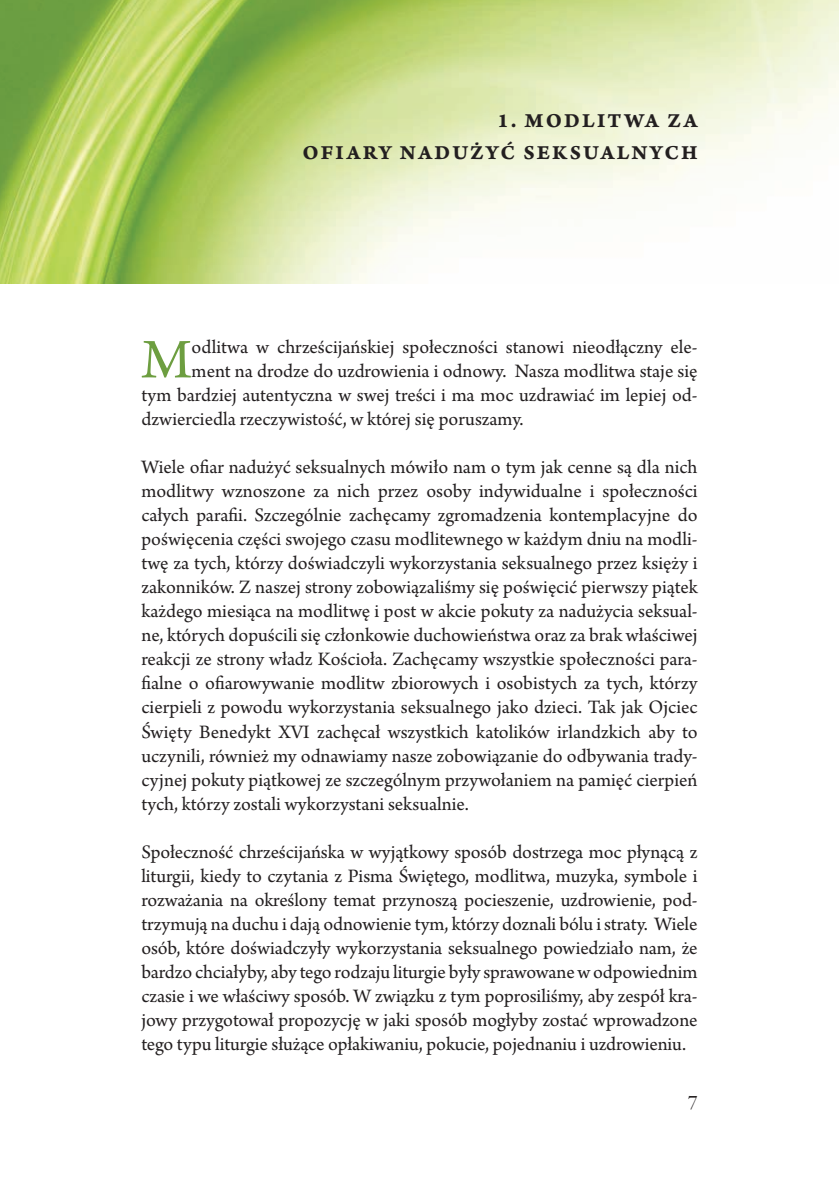
<style>
.page{position:relative;width:839px;height:1190px;background:#fff}
.page>*{position:absolute;margin:0;border:0;box-sizing:border-box;transform-origin:0 0}
.t1{font:58.8px "Arno Pro";color:#6d9e40}
.t2{font:22px "Arno Pro Display";color:#231f20}
.t3{font:21px/32px "Arno Pro Bold Caption";letter-spacing:.1em;color:#231f20;text-align:right}
.t4{font:20px/24px "Arno Pro";color:#231f20;text-align:justify}
</style>
<div class="page">
<img style="left:0;top:0;width:838px;height:283px">
<p class="t3" style="left:302px;top:105px;width:396px">1. MODLITWA ZA<br>OFIARY NADUŻYĆ SEKSUALNYCH</p>
<h1 class="t1" style="left:141px;top:326px;width:52px">M</h1>
<p class="t4" style="left:191px;top:336px;width:507px">odlitwa w chrześcijańskiej społeczności stanowi nieodłączny ele-</p>
<p class="t4" style="left:191px;top:360px;width:507px">ment na drodze do uzdrowienia i odnowy. Nasza modlitwa staje się</p>
<p class="t4" style="left:141px;top:384px;width:557px">tym bardziej autentyczna w swej treści i ma moc uzdrawiać im lepiej od-</p>
<p class="t4" style="left:141px;top:408px;width:383px">dzwierciedla rzeczywistość, w której się poruszamy.</p>
<p class="t4" style="left:141px;top:456px;width:557px">Wiele ofiar nadużyć seksualnych mówiło nam o tym jak cenne są dla nich modlitwy wznoszone za nich przez osoby indywidualne i społeczności całych parafii. Szczególnie zachęcamy zgromadzenia kontemplacyjne do poświęcenia części swojego czasu modlitewnego w każdym dniu na modli&shy;twę za tych, którzy doświadczyli wykorzystania seksualnego przez księży i zakonników. Z naszej strony zobowiązaliśmy się poświęcić pierwszy piątek każdego miesiąca na modlitwę i post w akcie pokuty za nadużycia seksual&shy;ne, których dopuścili się członkowie duchowieństwa oraz za brak właściwej reakcji ze strony władz Kościoła. Zachęcamy wszystkie społeczności para&shy;fialne o ofiarowywanie modlitw zbiorowych i osobistych za tych, którzy cierpieli z powodu wykorzystania seksualnego jako dzieci. Tak jak Ojciec Święty Benedykt XVI zachęcał wszystkich katolików irlandzkich aby to uczynili, również my odnawiamy nasze zobowiązanie do odbywania trady&shy;cyjnej pokuty piątkowej ze szczególnym przywołaniem na pamięć cierpień tych, którzy zostali wykorzystani seksualnie.</p>
<p class="t4" style="left:141px;top:840px;width:557px">Społeczność chrześcijańska w wyjątkowy sposób dostrzega moc płynącą z liturgii, kiedy to czytania z Pisma Świętego, modlitwa, muzyka, symbole i rozważania na określony temat przynoszą pocieszenie, uzdrowienie, pod&shy;trzymują na duchu i dają odnowienie tym, którzy doznali bólu i straty. Wiele osób, które doświadczyły wykorzystania seksualnego powiedziało nam, że bardzo chciałyby, aby tego rodzaju liturgie były sprawowane w odpowiednim czasie i we właściwy sposób. W związku z tym poprosiliśmy, aby zespół kra&shy;jowy przygotował propozycję w jaki sposób mogłyby zostać wprowadzone tego typu liturgie służące opłakiwaniu, pokucie, pojednaniu i uzdrowieniu.</p>
<p class="t2" style="left:687px;top:1090px;width:11px">7</p>
</div>
